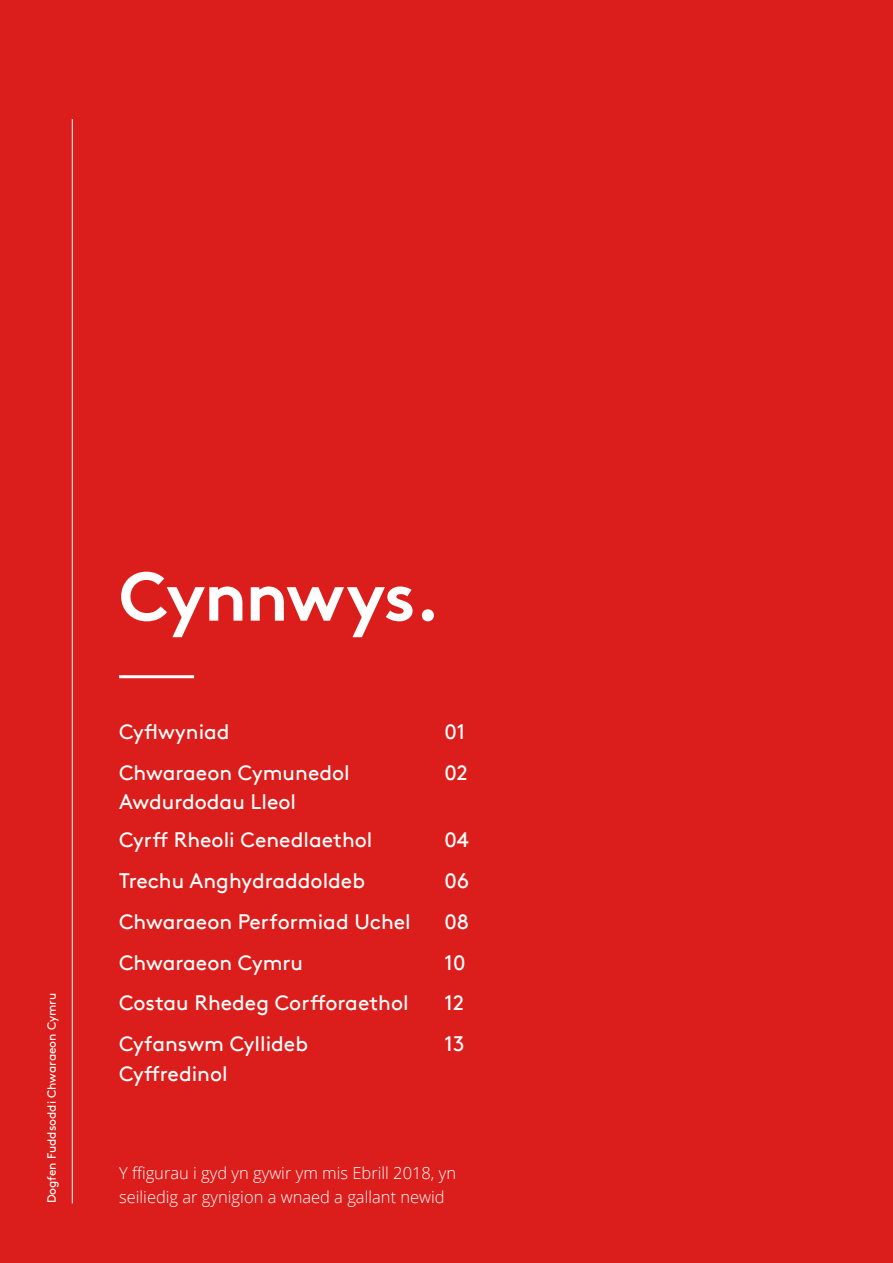
<style>
.page{position:relative;width:893px;height:1263px;background:#db1e1b}
.page>*{position:absolute;margin:0;border:0;box-sizing:border-box;transform-origin:0 0}
.t1{font:700 69px "Brown";letter-spacing:-.025em;color:#fff}
.t2{font:21px/37.8px "Brown";color:#fff}
.t3{font:300 16.5px "Open Sans";color:#fff}
.t4{font:12px "Brown";color:#fff}
</style>
<div class="page">
<hr style="left:119px;top:675px;width:75px;height:3px;background:#fff">
<hr style="left:72px;top:119px;width:1px;height:1084px;background:#fff">
<p class="t4" style="left:45px;top:1203px;width:212px;rotate:-90deg">Dogfen Fuddsoddi Chwaraeon Cymru</p>
<h1 class="t1" style="left:119px;top:554px;width:323px">Cynnwys.</h1>
<p class="t2" style="left:119px;top:713px;width:112px">Cyflwyniad</p>
<p class="t2" style="left:445px;top:713px;width:22px">01</p>
<p class="t2" style="left:119px;top:754px;width:232px">Chwaraeon Cymunedol</p>
<p class="t2" style="left:445px;top:754px;width:25px">02</p>
<p class="t2" style="left:119px;top:783px;width:255px">Awdurdodau Lleol<br>Cyrff Rheoli Cenedlaethol</p>
<p class="t2" style="left:445px;top:821px;width:26px">04</p>
<p class="t2" style="left:119px;top:862px;width:248px">Trechu Anghydraddoldeb</p>
<p class="t2" style="left:445px;top:862px;width:26px">06</p>
<p class="t2" style="left:119px;top:903px;width:293px">Chwaraeon Performiad Uchel</p>
<p class="t2" style="left:445px;top:903px;width:26px">08</p>
<p class="t2" style="left:119px;top:944px;width:186px">Chwaraeon Cymru</p>
<p class="t2" style="left:445px;top:944px;width:22px">10</p>
<p class="t2" style="left:119px;top:984px;width:291px">Costau Rhedeg Corfforaethol</p>
<p class="t2" style="left:445px;top:984px;width:21px">12</p>
<p class="t2" style="left:119px;top:1025px;width:191px">Cyfanswm Cyllideb</p>
<p class="t2" style="left:445px;top:1025px;width:21px">13</p>
<p class="t2" style="left:119px;top:1055px;width:110px">Cyffredinol</p>
<p class="t3" style="left:119px;top:1161px;width:339px">Y ffigurau i gyd yn gywir ym mis Ebrill 2018, yn</p>
<p class="t3" style="left:119px;top:1185px;width:327px">seiliedig ar gynigion a wnaed a gallant newid</p>
</div>
